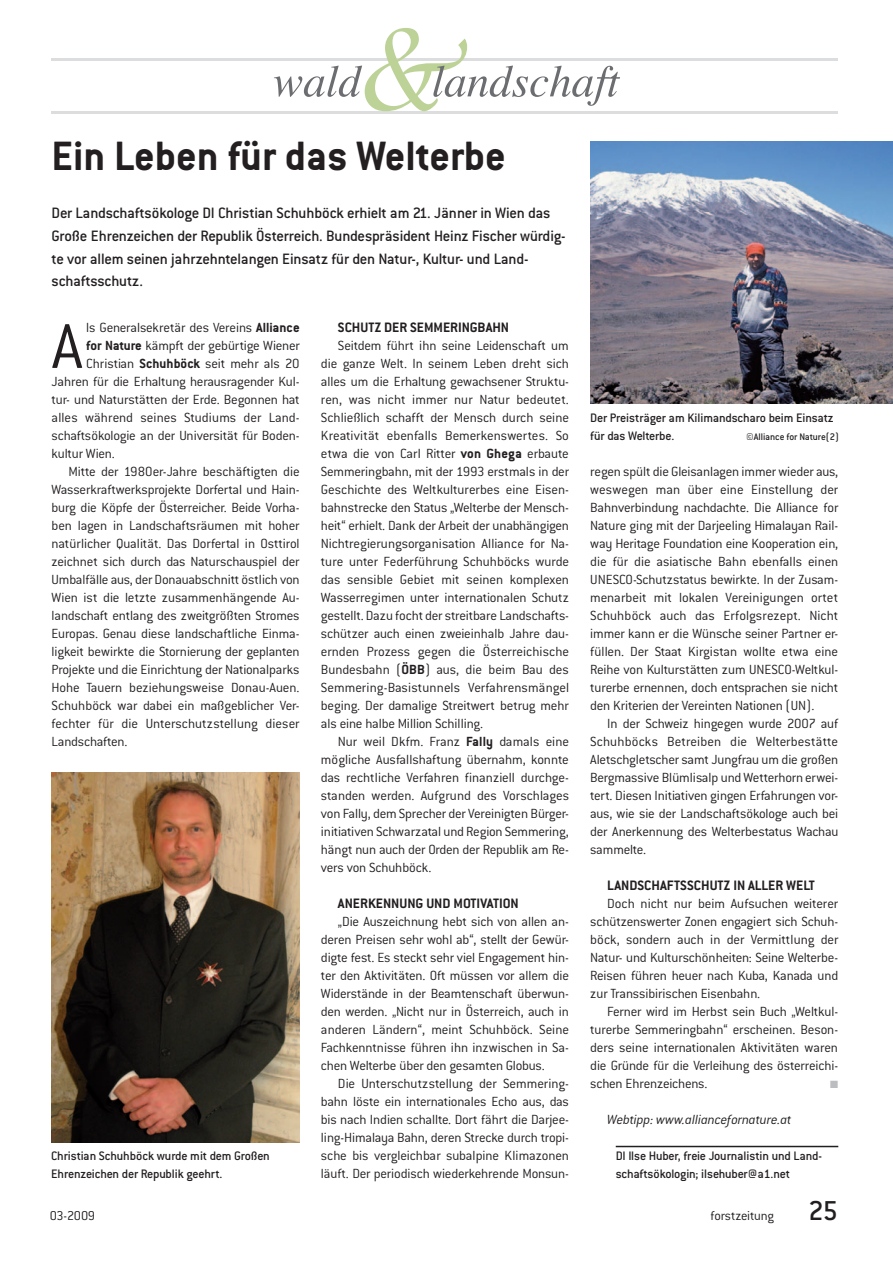
<style>
.page{position:relative;width:893px;height:1263px;background:#fff}
.page>*{position:absolute;margin:0;border:0;box-sizing:border-box;transform-origin:0 0}
.t1{font:300 69.6px "Conduit ITC";color:#231f20}
.t2{font:700 45px "Conduit ITC";color:#231f20}
.t3{font:500 16.5px/22.5px "Conduit ITC";letter-spacing:-.015em;color:#231f20}
.t4{font:700 15px "Conduit ITC";color:#231f20}
.t5{font:300 14.55px/18px "Conduit ITC";letter-spacing:-.01em;color:#231f20;text-align:justify}
.t6{font:italic 300 14.55px "Conduit ITC";letter-spacing:-.01em;color:#231f20}
.t7{font:300 14.1px "Conduit ITC";letter-spacing:-.015em;color:#231f20}
.t8{font:500 13.5px/18px "Conduit ITC";letter-spacing:-.015em;color:#231f20}
.t9{font:500 10.5px "Conduit ITC";color:#231f20}
.t10{font:10.5px "Zapf Dingbats ITC";color:#bcbdc0}
.s1{font-weight:700}
.s2{font-weight:500;font-size:30px}
</style>
<div class="page">
<hr style="left:51px;top:112px;width:787px;height:2px;background:#dcdddf">
<hr style="left:51px;top:58px;width:787px;height:2px;background:#dcdddf">
<svg style="left:274px;top:28px;width:346px;height:83px"></svg>
<hr style="left:616px;top:1146px;width:222px;height:1px;background:#231f20">
<img style="left:590px;top:142px;width:303px;height:262px">
<img style="left:52px;top:772px;width:248px;height:370px">
<h2 class="t2" style="left:52px;top:130px;width:456px">EIN LEBEN FÜR DAS WELTERBE</h2>
<p class="t3" style="left:52px;top:202px;width:516px">Der Landschaftsökologe DI Christian Schuhböck erhielt am 21. Jänner in Wien das Große Ehrenzeichen der Republik Österreich. Bundespräsident Heinz Fischer würdig&shy;te vor allem seinen jahrzehntelangen Einsatz für den Natur-, Kultur- und Land&shy;schaftsschutz.</p>
<h1 class="t1" style="left:52px;top:308px;width:33px">A</h1>
<p class="t5" style="left:86px;top:318px;width:215px">ls Generalsekretär des Vereins <span class="s1">ALLIANCE</span></p>
<p class="t5" style="left:86px;top:336px;width:215px"><span class="s1">FOR NATURE</span> kämpft der gebürtige Wiener</p>
<p class="t5" style="left:86px;top:354px;width:215px">Christian <span class="s1">SCHUHBÖCK</span> seit mehr als 20</p>
<p class="t5" style="left:52px;top:372px;width:250px">Jahren für die Erhaltung herausragender Kul-</p>
<p class="t5" style="left:52px;top:390px;width:250px">tur- und Naturstätten der Erde. Begonnen hat</p>
<p class="t5" style="left:52px;top:408px;width:250px">alles während seines Studiums der Land-</p>
<p class="t5" style="left:52px;top:426px;width:250px">schaftsökologie an der Universität für Boden-</p>
<p class="t5" style="left:52px;top:444px;width:65px">kultur Wien.</p>
<p class="t5" style="left:69px;top:462px;width:233px">Mitte der 1980er-Jahre beschäftigten die</p>
<p class="t5" style="left:52px;top:480px;width:250px">Wasserkraftwerksprojekte Dorfertal und Hain-</p>
<p class="t5" style="left:52px;top:498px;width:250px">burg die Köpfe der Österreicher. Beide Vorha-</p>
<p class="t5" style="left:52px;top:516px;width:249px">ben lagen in Landschaftsräumen mit hoher</p>
<p class="t5" style="left:52px;top:534px;width:250px">natürlicher Qualität. Das Dorfertal in Osttirol</p>
<p class="t5" style="left:52px;top:552px;width:249px">zeichnet sich durch das Naturschauspiel der</p>
<p class="t5" style="left:52px;top:570px;width:250px">Umbalfälle aus, der Donauabschnitt östlich von</p>
<p class="t5" style="left:52px;top:588px;width:250px">Wien ist die letzte zusammenhängende Au-</p>
<p class="t5" style="left:52px;top:606px;width:250px">landschaft entlang des zweitgrößten Stromes</p>
<p class="t5" style="left:52px;top:624px;width:250px">Europas. Genau diese landschaftliche Einma-</p>
<p class="t5" style="left:52px;top:642px;width:250px">ligkeit bewirkte die Stornierung der geplanten</p>
<p class="t5" style="left:52px;top:660px;width:250px">Projekte und die Einrichtung der Nationalparks</p>
<p class="t5" style="left:52px;top:678px;width:249px">Hohe Tauern beziehungsweise Donau-Auen.</p>
<p class="t5" style="left:52px;top:696px;width:250px">Schuhböck war dabei ein maßgeblicher Ver-</p>
<p class="t5" style="left:52px;top:714px;width:249px">fechter für die Unterschutzstellung dieser</p>
<p class="t5" style="left:52px;top:732px;width:77px">Landschaften.</p>
<p class="t8" style="left:51px;top:1147px;width:220px">Christian Schuhböck wurde mit dem Großen<br>Ehrenzeichen der Republik geehrt.</p>
<p class="t4" style="left:338px;top:318px;width:171px">SCHUTZ DER SEMMERINGBAHN</p>
<p class="t5" style="left:321px;top:336px;width:250px;text-indent:17px">Seitdem führt ihn seine Leidenschaft um die ganze Welt. In seinem Leben dreht sich alles um die Erhaltung gewachsener Struktu&shy;ren, was nicht immer nur Natur bedeutet.<br>Schließlich schafft der Mensch durch seine Kreativität ebenfalls Bemerkenswertes. So etwa die von Carl Ritter <span class="s1">VON GHEGA</span> erbaute Semmeringbahn, mit der 1993 erstmals in der Geschichte des Weltkulturerbes eine Eisen&shy;bahnstrecke den Status „Welterbe der Mensch&shy;heit“ erhielt. Dank der Arbeit der unabhängigen Nichtregierungsorganisation Alliance for Na&shy;ture unter Federführung Schuhböcks wurde das sensible Gebiet mit seinen komplexen Wasserregimen unter internationalen Schutz gestellt. Dazu focht der streitbare Landschafts&shy;schützer auch einen zweieinhalb Jahre dau&shy;ernden Prozess gegen die Österreichische Bundesbahn (<span class="s1">ÖBB</span> ) aus, die beim Bau des Semmering-Basistunnels Verfahrensmängel beging. Der damalige Streitwert betrug mehr als eine halbe Million Schilling.</p>
<p class="t5" style="left:321px;top:732px;width:250px;text-indent:17px">Nur weil Dkfm. Franz <span class="s1">FALLY</span> damals eine mögliche Ausfallshaftung übernahm, konnte das rechtliche Verfahren finanziell durchge&shy;standen werden. Aufgrund des Vorschlages von Fally, dem Sprecher der Vereinigten Bürger&shy;initiativen Schwarzatal und Region Semmering, hängt nun auch der Orden der Republik am Re&shy;vers von Schuhböck.</p>
<p class="t4" style="left:338px;top:894px;width:180px">ANERKENNUNG UND MOTIVATION</p>
<p class="t5" style="left:321px;top:912px;width:250px;text-indent:17px">„Die Auszeichnung hebt sich von allen an&shy;deren Preisen sehr wohl ab“, stellt der Gewür&shy;digte fest. Es steckt sehr viel Engagement hin&shy;ter den Aktivitäten. Oft müssen vor allem die Widerstände in der Beamtenschaft überwun&shy;den werden. „Nicht nur in Österreich, auch in anderen Ländern“, meint Schuhböck. Seine Fachkenntnisse führen ihn inzwischen in Sa&shy;chen Welterbe über den gesamten Globus.</p>
<p class="t5" style="left:321px;top:1074px;width:250px;text-indent:17px">Die Unterschutzstellung der Semmering&shy;bahn löste ein internationales Echo aus, das bis nach Indien schallte. Dort fährt die Darjee&shy;ling-Himalaya Bahn, deren Strecke durch tropi&shy;sche bis vergleichbar subalpine Klimazonen läuft. Der periodisch wiederkehrende Monsun-</p>
<p class="t8" style="left:590px;top:409px;width:245px">Der Preisträger am Kilimandscharo beim Einsatz für das Welterbe.</p>
<p class="t9" style="left:746px;top:431px;width:94px">©Alliance for Nature(2)</p>
<p class="t5" style="left:590px;top:462px;width:250px">regen spült die Gleisanlagen immer wieder aus, weswegen man über eine Einstellung der Bahnverbindung nachdachte. Die Alliance for Nature ging mit der Darjeeling Himalayan Rail&shy;way Heritage Foundation eine Kooperation ein, die für die asiatische Bahn ebenfalls einen UNESCO-Schutzstatus bewirkte. In der Zusam&shy;menarbeit mit lokalen Vereinigungen ortet Schuhböck auch das Erfolgsrezept. Nicht immer kann er die Wünsche seiner Partner er&shy;füllen. Der Staat Kirgistan wollte etwa eine Reihe von Kulturstätten zum UNESCO-Weltkul&shy;turerbe ernennen, doch entsprachen sie nicht den Kriterien der Vereinten Nationen (UN).</p>
<p class="t5" style="left:590px;top:714px;width:250px;text-indent:17px">In der Schweiz hingegen wurde 2007 auf Schuhböcks Betreiben die Welterbestätte Aletschgletscher samt Jungfrau um die großen Bergmassive Blümlisalp und Wetterhorn erwei&shy;tert. Diesen Initiativen gingen Erfahrungen vor&shy;aus, wie sie der Landschaftsökologe auch bei der Anerkennung des Welterbestatus Wachau sammelte.</p>
<p class="t4" style="left:607px;top:876px;width:209px">LAN DSCHAFTSSCHUTZ IN ALLER WELT</p>
<p class="t5" style="left:590px;top:894px;width:250px;text-indent:17px">Doch nicht nur beim Aufsuchen weiterer schützenswerter Zonen engagiert sich Schuh&shy;böck, sondern auch in der Vermittlung der Natur- und Kulturschönheiten: Seine Welterbe-Reisen führen heuer nach Kuba, Kanada und zur Transsibirischen Eisenbahn.</p>
<p class="t5" style="left:590px;top:1002px;width:250px;text-indent:17px">Ferner wird im Herbst sein Buch „Weltkul&shy;turerbe Semmeringbahn“ erscheinen. Beson&shy;ders seine internationalen Aktivitäten waren die Gründe für die Verleihung des österreichi&shy;schen Ehrenzeichens.</p>
<p class="t10" style="left:830px;top:1079px;width:9px">■</p>
<p class="t6" style="left:607px;top:1111px;width:186px">Webtipp: www.alliancefornature.at</p>
<p class="t8" style="left:616px;top:1147px;width:208px">DI Ilse Huber, freie Journalistin und Land&shy;schaftsökologin; ilsehuber@a1.net</p>
<p class="t7" style="left:50px;top:1208px;width:47px">03-2009</p>
<p class="t7" style="left:711px;top:1208px;width:129px">forstzeitung <span class="s2">25</span></p>
</div>
